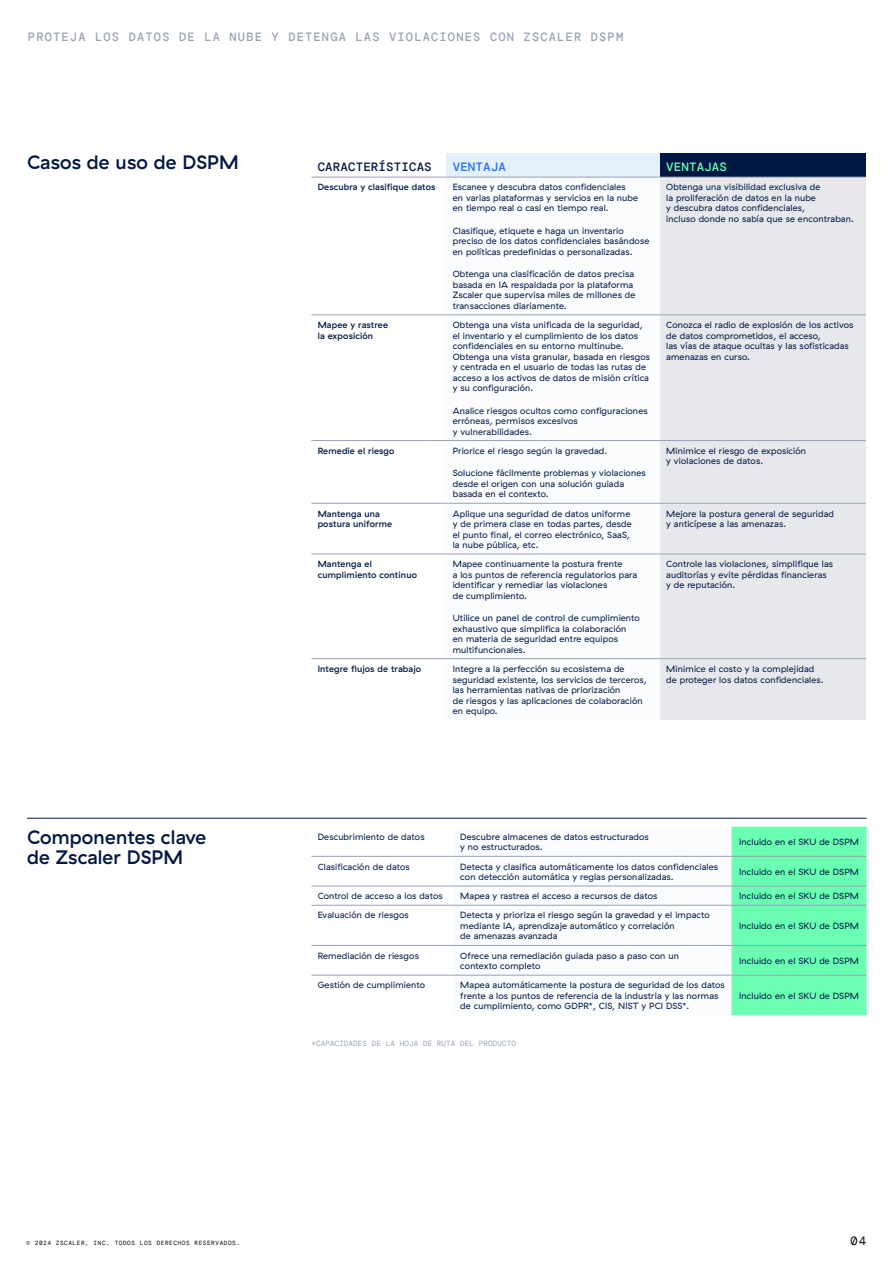
<style>
.page{position:relative;width:893px;height:1263px;background:#fff}
.page>*{position:absolute;margin:0;border:0;box-sizing:border-box;transform-origin:0 0}
.t1{font:500 19.5px/20.2px "GT Haptik ZS";letter-spacing:.01em;color:#001744}
.t2{font:500 12px "DM Mono";letter-spacing:.1em;color:#99a2b4}
.t3{font:500 12px "DM Mono";letter-spacing:.01em;color:#001744;scale:1.04 1}
.t4{font:500 12px "DM Mono";letter-spacing:.01em;color:#6bffb3;scale:1.04 1}
.t5{font:500 12px "DM Mono";letter-spacing:.01em;color:#256cf7;scale:1.04 1}
.t6{font:12px "DM Mono";color:#000}
.t7{font:9px/10.5px "GT Haptik ZS";letter-spacing:.02em;color:#001744}
.t8{font:500 9px/10.5px "GT Haptik ZS";letter-spacing:.02em;color:#001744}
.t9{font:7.5px "DM Mono";letter-spacing:.02em;color:#99a2b4}
.t10{font:6px "DM Mono";letter-spacing:.1em;color:#000}
</style>
<div class="page">
<div style="left:446px;top:153px;width:214px;height:24px;background:#e5f1fa"></div>
<div style="left:660px;top:153px;width:206px;height:24px;background:#001744"></div>
<svg style="left:446px;top:314px;width:214px;height:346px"></svg>
<div style="left:660px;top:178px;width:206px;height:542px;background:#e6e8ec"></div>
<hr style="left:660px;top:177px;width:206px;height:1px;background:#99a2b4">
<hr style="left:311px;top:177px;width:135px;height:1px;background:#99a2b4">
<hr style="left:446px;top:177px;width:214px;height:1px;background:#99a2b4">
<hr style="left:311px;top:315px;width:135px;height:1px;background:#99a2b4">
<hr style="left:446px;top:315px;width:214px;height:1px;background:#99a2b4">
<hr style="left:660px;top:315px;width:206px;height:1px;background:#99a2b4">
<hr style="left:311px;top:440px;width:135px;height:1px;background:#99a2b4">
<hr style="left:446px;top:440px;width:214px;height:1px;background:#99a2b4">
<hr style="left:660px;top:440px;width:206px;height:1px;background:#99a2b4">
<hr style="left:311px;top:503px;width:135px;height:1px;background:#99a2b4">
<hr style="left:446px;top:503px;width:214px;height:1px;background:#99a2b4">
<hr style="left:660px;top:503px;width:206px;height:1px;background:#99a2b4">
<hr style="left:311px;top:554px;width:135px;height:1px;background:#99a2b4">
<hr style="left:446px;top:554px;width:214px;height:1px;background:#99a2b4">
<hr style="left:660px;top:554px;width:206px;height:1px;background:#99a2b4">
<hr style="left:311px;top:658px;width:135px;height:1px;background:#99a2b4">
<hr style="left:446px;top:658px;width:214px;height:1px;background:#99a2b4">
<hr style="left:660px;top:658px;width:206px;height:1px;background:#99a2b4">
<svg style="left:454px;top:855px;width:277px;height:120px"></svg>
<div style="left:731px;top:827px;width:135px;height:188px;background:#6bffb3"></div>
<hr style="left:311px;top:856px;width:143px;height:1px;background:#99a2b4">
<hr style="left:454px;top:856px;width:277px;height:1px;background:#99a2b4">
<hr style="left:731px;top:856px;width:135px;height:1px;background:#99a2b4">
<hr style="left:311px;top:886px;width:143px;height:1px;background:#99a2b4">
<hr style="left:454px;top:886px;width:277px;height:1px;background:#99a2b4">
<hr style="left:731px;top:886px;width:135px;height:1px;background:#99a2b4">
<hr style="left:311px;top:905px;width:143px;height:1px;background:#99a2b4">
<hr style="left:454px;top:905px;width:277px;height:1px;background:#99a2b4">
<hr style="left:731px;top:905px;width:135px;height:1px;background:#99a2b4">
<hr style="left:311px;top:945px;width:143px;height:1px;background:#99a2b4">
<hr style="left:454px;top:945px;width:277px;height:1px;background:#99a2b4">
<hr style="left:731px;top:945px;width:135px;height:1px;background:#99a2b4">
<hr style="left:311px;top:975px;width:143px;height:1px;background:#99a2b4">
<hr style="left:454px;top:975px;width:277px;height:1px;background:#99a2b4">
<hr style="left:731px;top:975px;width:135px;height:1px;background:#99a2b4">
<hr style="left:27px;top:818px;width:839px;height:1px;background:#001744">
<h2 class="t2" style="left:28px;top:29px;width:597px">PROTEJA LOS DATOS DE LA NUBE Y DETENGA LAS VIOLACIONES CON ZSCALER DSPM</h2>
<h1 class="t1" style="left:27px;top:152px;width:213px">Casos de uso de DSPM</h1>
<h2 class="t3" style="left:318px;top:159px;width:111px">CARACTERÍSTICAS</h2>
<h2 class="t5" style="left:453px;top:159px;width:53px">VENTAJA</h2>
<h2 class="t4" style="left:666px;top:159px;width:60px">VENTAJAS</h2>
<p class="t8" style="left:318px;top:182px;width:119px">Descubra y clasifique datos</p>
<p class="t7" style="left:453px;top:182px;width:187px">Escanee y descubra datos confidenciales en varias plataformas y servicios en la nube en tiempo real o casi en tiempo real.</p>
<p class="t7" style="left:453px;top:226px;width:198px">Clasifique, etiquete e haga un inventario preciso de los datos confidenciales basándose en políticas predefinidas o personalizadas.</p>
<p class="t7" style="left:453px;top:269px;width:184px">Obtenga una clasificación de datos precisa basada en IA respaldada por la plataforma Zscaler que supervisa miles de millones de transacciones diariamente.</p>
<p class="t7" style="left:666px;top:182px;width:189px">Obtenga una visibilidad exclusiva de<br>la proliferación de datos en la nube<br>y descubra datos confidenciales,<br>incluso donde no sabía que se encontraban.</p>
<p class="t8" style="left:318px;top:320px;width:72px">Mapee y rastree la exposición</p>
<p class="t7" style="left:453px;top:320px;width:199px">Obtenga una vista unificada de la seguridad, el inventario y el cumplimiento de los datos confidenciales en su entorno multinube.<br>Obtenga una vista granular, basada en riesgos y centrada en el usuario de todas las rutas de acceso a los activos de datos de misión crítica y su configuración.</p>
<p class="t7" style="left:453px;top:405px;width:196px">Analice riesgos ocultos como configuraciones erróneas, permisos excesivos<br>y vulnerabilidades.</p>
<p class="t8" style="left:318px;top:445px;width:78px">Remedie el riesgo</p>
<p class="t7" style="left:453px;top:445px;width:156px">Priorice el riesgo según la gravedad.</p>
<p class="t7" style="left:453px;top:468px;width:194px">Solucione fácilmente problemas y violaciones desde el origen con una solución guiada basada en el contexto.</p>
<p class="t7" style="left:666px;top:320px;width:189px">Conozca el radio de explosión de los activos de datos comprometidos, el acceso,<br>las vías de ataque ocultas y las sofisticadas amenazas en curso.</p>
<p class="t7" style="left:666px;top:445px;width:141px">Minimice el riesgo de exposición y violaciones de datos.</p>
<p class="t8" style="left:318px;top:508px;width:76px">Mantenga una postura uniforme</p>
<p class="t7" style="left:453px;top:508px;width:181px">Aplique una seguridad de datos uniforme y de primera clase en todas partes, desde el punto final, el correo electrónico, SaaS, la nube pública, etc.</p>
<p class="t7" style="left:666px;top:508px;width:169px">Mejore la postura general de seguridad y anticípese a las amenazas.</p>
<p class="t8" style="left:318px;top:559px;width:101px">Mantenga el cumplimiento continuo</p>
<p class="t7" style="left:453px;top:559px;width:186px">Mapee continuamente la postura frente<br>a los puntos de referencia regulatorios para identificar y remediar las violaciones<br>de cumplimiento.</p>
<p class="t7" style="left:453px;top:613px;width:189px">Utilice un panel de control de cumplimiento exhaustivo que simplifica la colaboración<br>en materia de seguridad entre equipos multifuncionales.</p>
<p class="t7" style="left:666px;top:559px;width:168px">Controle las violaciones, simplifique las auditorías y evite pérdidas financieras y de reputación.</p>
<p class="t8" style="left:318px;top:664px;width:105px">Integre flujos de trabajo</p>
<p class="t7" style="left:453px;top:664px;width:196px">Integre a la perfección su ecosistema de seguridad existente, los servicios de terceros, las herramientas nativas de priorización<br>de riesgos y las aplicaciones de colaboración en equipo.</p>
<p class="t7" style="left:666px;top:664px;width:159px">Minimice el costo y la complejidad de proteger los datos confidenciales.</p>
<h1 class="t1" style="left:27px;top:827px;width:181px">Componentes clave de Zscaler DSPM</h1>
<p class="t7" style="left:318px;top:831px;width:108px">Descubrimiento de datos</p>
<p class="t7" style="left:460px;top:831px;width:190px">Descubre almacenes de datos estructurados y no estructurados.</p>
<p class="t7" style="left:739px;top:837px;width:121px">Incluido en el SKU de DSPM</p>
<p class="t7" style="left:318px;top:861px;width:94px">Clasificación de datos</p>
<p class="t7" style="left:460px;top:861px;width:259px">Detecta y clasifica automáticamente los datos confidenciales con detección automática y reglas personalizadas.</p>
<p class="t7" style="left:739px;top:866px;width:121px">Incluido en el SKU de DSPM</p>
<p class="t7" style="left:318px;top:891px;width:126px">Control de acceso a los datos</p>
<p class="t7" style="left:460px;top:891px;width:199px">Mapea y rastrea el acceso a recursos de datos</p>
<p class="t7" style="left:739px;top:891px;width:121px">Incluido en el SKU de DSPM</p>
<p class="t7" style="left:318px;top:910px;width:93px">Evaluación de riesgos</p>
<p class="t7" style="left:460px;top:910px;width:251px">Detecta y prioriza el riesgo según la gravedad y el impacto mediante IA, aprendizaje automático y correlación<br>de amenazas avanzada</p>
<p class="t7" style="left:739px;top:921px;width:121px">Incluido en el SKU de DSPM</p>
<p class="t7" style="left:318px;top:950px;width:103px">Remediación de riesgos</p>
<p class="t7" style="left:460px;top:950px;width:220px">Ofrece una remediación guiada paso a paso con un contexto completo</p>
<p class="t7" style="left:739px;top:956px;width:121px">Incluido en el SKU de DSPM</p>
<p class="t7" style="left:318px;top:980px;width:109px">Gestión de cumplimiento</p>
<p class="t7" style="left:460px;top:980px;width:266px">Mapea automáticamente la postura de seguridad de los datos frente a los puntos de referencia de la industria y las normas de cumplimiento, como GDPR*, CIS, NIST y PCI DSS*.</p>
<p class="t7" style="left:739px;top:990px;width:121px">Incluido en el SKU de DSPM</p>
<p class="t9" style="left:311px;top:1039px;width:206px">*CAPACIDADES DE LA HOJA DE RUTA DEL PRODUCTO</p>
<p class="t10" style="left:26px;top:1239px;width:215px">© 2024 ZSCALER, INC. TODOS LOS DERECHOS RESERVADOS.</p>
<h2 class="t6" style="left:850px;top:1233px;width:17px">04</h2>
</div>
